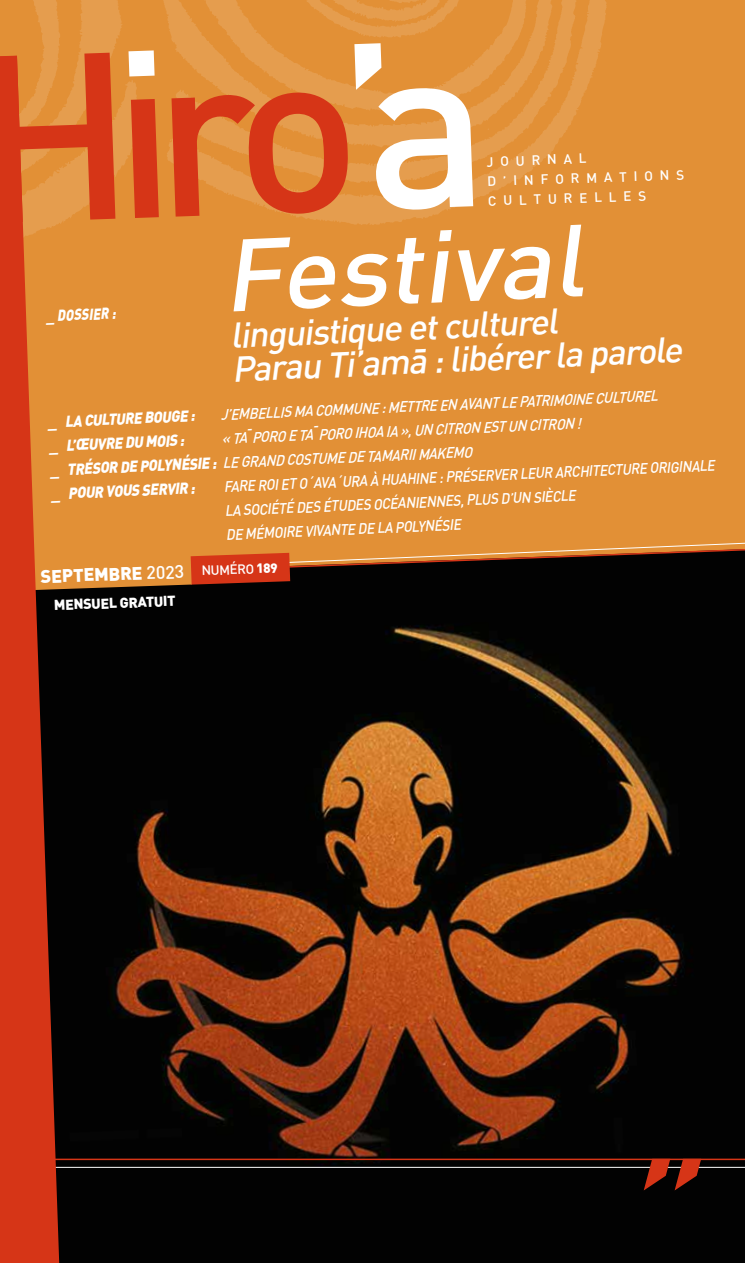
<style>
.page{position:relative;width:745px;height:1263px;background:#fff}
.page>*{position:absolute;margin:0;border:0;box-sizing:border-box;transform-origin:0 0}
.t1{font:italic 500 100.5px "DIN";color:#fff}
.t2{font:italic 500 35.4px/32.8px "DIN";color:#fff}
.t3{font:900 18px "DIN";color:#fff}
.t4{font:italic 900 15.75px "DIN";color:#fff;scale:.9 1}
.t5{font:italic 900 15.75px "DIN";color:#fff;scale:.81 1}
.t6{font:italic 500 15px "DIN";color:#fff;scale:.9 1}
.t7{font:900 14.25px "DIN";color:#fff}
.t8{font:500 13.5px/19.6px "DIN";color:#fff}
.s1{font-weight:500}
.s2{font-weight:500;font-size:13.35px}
.s3{font-size:13.35px}
</style>
<div class="page">
<img style="left:59px;top:590px;width:685px;height:673px">
<div style="left:59px;top:0;width:685px;height:541px;background:#e29036"></div>
<img style="left:0;top:0;width:622px;height:300px">
<hr style="left:0;top:1158px;width:744px;height:2px;background:#d63517">
<hr style="left:0;top:1167px;width:744px;height:1px;background:#fff">
<svg style="left:643px;top:1160px;width:57px;height:30px;background:#6d1e0f"></svg>
<svg style="left:59px;top:541px;width:685px;height:49px;background:#7b471d"></svg>
<svg style="left:0;top:53px;width:348px;height:170px;background:#de7231"></svg>
<svg style="left:354px;top:43px;width:119px;height:167px"></svg>
<svg style="left:128px;top:50px;width:26px;height:26px"></svg>
<svg style="left:0;top:56px;width:59px;height:1207px;background:#c1451c"></svg>
<svg style="left:483px;top:421px;width:24px;height:12px"></svg>
<svg style="left:578px;top:418px;width:4px;height:10px"></svg>
<svg style="left:297px;top:501px;width:24px;height:12px"></svg>
<p class="t5" style="left:46px;top:305px;width:25px;rotate:-2deg">_ DOSS</p>
<p class="t5" style="left:88px;top:303px;width:35px;rotate:-2deg">IER :</p>
<p class="t8" style="left:486px;top:151px;width:198px;rotate:-2deg">J O U R N A L<br>D ’ I N F O R M A T I O N S<br>C U L T U R E L L E S</p>
<h1 class="t1" style="left:218px;top:213px;width:363px;rotate:-3deg">Festival</h1>
<h2 class="t2" style="left:230px;top:316px;width:452px;rotate:-2deg">linguistique et culturel<br>Parau Ti’ama- : libérer la parole</h2>
<p class="t4" style="left:48px;top:411px;width:164px;rotate:-2deg">_ la cul ture boug e :</p>
<p class="t6" style="left:220px;top:405px;width:50px;rotate:-3deg">J’em bellis</p>
<p class="t6" style="left:293px;top:402px;width:38px;rotate:-3deg">ma commune</p>
<p class="t6" style="left:380px;top:398px;width:22px;rotate:-3deg">: mettre</p>
<p class="t6" style="left:438px;top:396px;width:48px;rotate:-3deg">en avant</p>
<p class="t6" style="left:500px;top:393px;width:43px;rotate:-3deg">le patrimoine</p>
<p class="t6" style="left:594px;top:389px;width:10px;rotate:-3deg">culturel</p>
<p class="t4" style="left:49px;top:435px;width:151px;rotate:-2deg">_ L’œuvre du mois :</p>
<p class="t6" style="left:221px;top:429px;width:52px;rotate:-3deg">« Ta poro</p>
<p class="t6" style="left:287px;top:426px;width:52px;rotate:-3deg">e Ta poro</p>
<p class="t6" style="left:353px;top:424px;width:100px;rotate:-3deg">ihoa ia », un citron</p>
<p class="t6" style="left:507px;top:417px;width:33px;rotate:-3deg">un citron</p>
<p class="t4" style="left:50px;top:459px;width:186px;rotate:-2deg">_ T résor de Polynésie :</p>
<p class="t6" style="left:222px;top:453px;width:39px;rotate:-3deg">Le grand</p>
<p class="t6" style="left:285px;top:450px;width:15px;rotate:-3deg">costume</p>
<p class="t6" style="left:346px;top:448px;width:43px;rotate:-3deg">de Tamarii</p>
<p class="t6" style="left:417px;top:445px;width:45px;rotate:-3deg">Makemo</p>
<p class="t4" style="left:51px;top:483px;width:161px;rotate:-2deg">_ pour vous servir :</p>
<p class="t6" style="left:223px;top:477px;width:17px;rotate:-3deg">Fare</p>
<p class="t6" style="left:257px;top:476px;width:104px;rotate:-3deg">Roi et O´ava´ura</p>
<p class="t6" style="left:369px;top:471px;width:103px;rotate:-3deg">à Hua hine : préser</p>
<p class="t6" style="left:492px;top:465px;width:39px;rotate:-3deg">ver leur</p>
<p class="t6" style="left:554px;top:463px;width:47px;rotate:-3deg">arc hitecture</p>
<p class="t6" style="left:648px;top:459px;width:42px;rotate:-3deg">ori ginale</p>
<p class="t6" style="left:224px;top:501px;width:38px;rotate:-3deg">La Société</p>
<p class="t6" style="left:322px;top:497px;width:19px;rotate:-3deg">Études</p>
<p class="t6" style="left:372px;top:495px;width:19px;rotate:-3deg">Océaniennes</p>
<p class="t6" style="left:459px;top:491px;width:26px;rotate:-3deg">, plus</p>
<p class="t6" style="left:499px;top:489px;width:67px;rotate:-3deg">d’un si ècle</p>
<p class="t6" style="left:244px;top:524px;width:15px;rotate:-3deg">mémoire</p>
<p class="t6" style="left:304px;top:522px;width:30px;rotate:-3deg">vivante</p>
<p class="t6" style="left:357px;top:520px;width:85px;rotate:-3deg">delaPol ynésie</p>
<p class="t3" style="left:40px;top:564px;width:238px;rotate:-2deg">septembre <span class="s1">2023</span> <span class="s2">NUMÉRO</span> <span class="s3">189</span></p>
<p class="t7" style="left:54px;top:595px;width:123px;rotate:-2deg">ME NSUEL GRATUIT</p>
</div>
